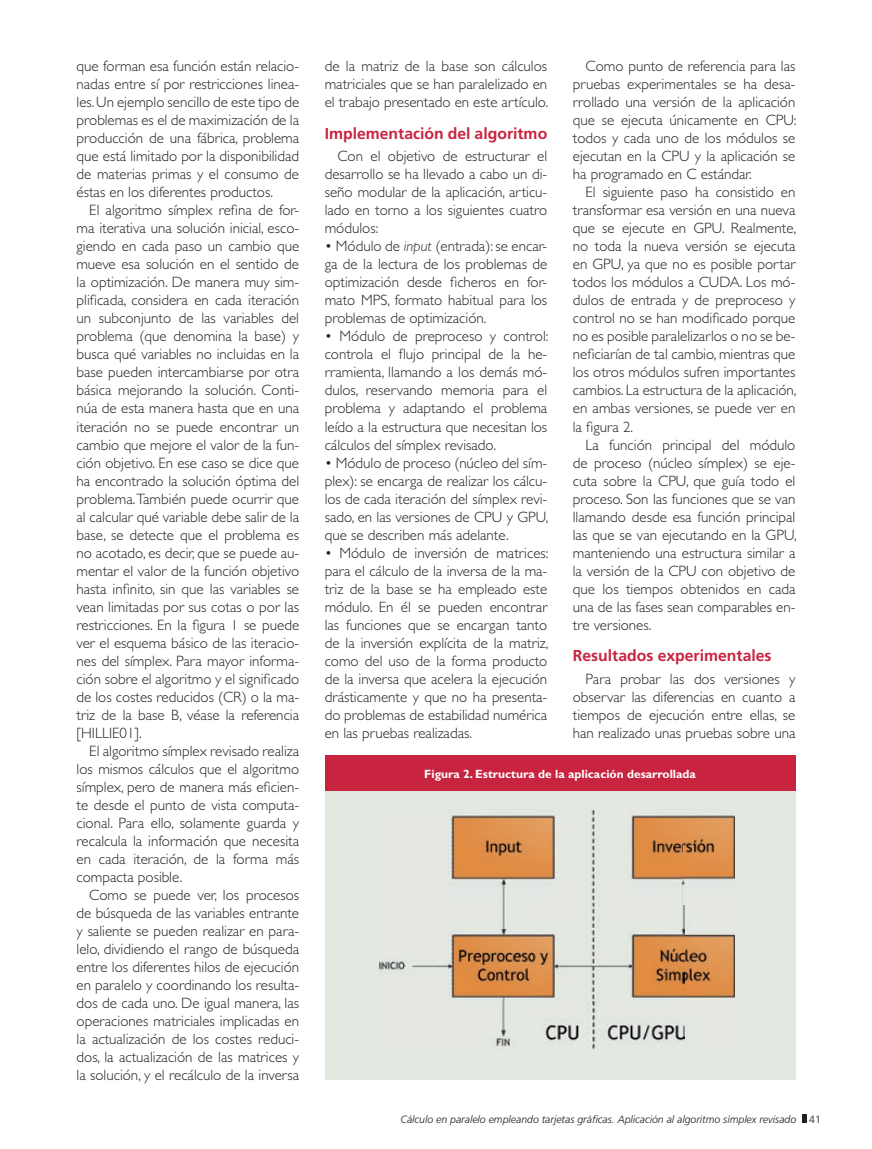
<style>
.page{position:relative;width:872px;height:1149px;background:#fff}
.page>*{position:absolute;margin:0;border:0;box-sizing:border-box;transform-origin:0 0}
.t1{font:700 15.75px "Frutiger LT Std";color:#c8233f}
.t2{font:300 15px/18px "Gill Sans Std";color:#231f20;text-align:justify}
.t3{font:700 12px "Gill Sans Std";color:#fff}
.t4{font:italic 300 10.5px "Frutiger LT Std";color:#231f20}
.s1{font-style:italic}
.s2{font-style:normal}
</style>
<div class="page">
<svg style="left:802px;top:1114px;width:4px;height:8px"></svg>
<div style="left:325px;top:755px;width:470px;height:36px;background:#c8233f"></div>
<div style="left:325px;top:791px;width:470px;height:288px;background:#e3e8e1"></div>
<img style="left:378px;top:809px;width:357px;height:239px">
<p class="t2" style="left:77px;top:57px;width:224px">que forman esa función están relacio&shy;nadas entre sí por restricciones linea&shy;les. Un ejemplo sencillo de este tipo de problemas es el de maximización de la producción de una fábrica, problema que está limitado por la disponibilidad de materias primas y el consumo de éstas en los diferentes productos.</p>
<p class="t2" style="left:77px;top:201px;width:224px;text-indent:13px">El algoritmo símplex refina de for&shy;ma iterativa una solución inicial, esco&shy;giendo en cada paso un cambio que mueve esa solución en el sentido de la optimización. De manera muy sim&shy;plificada, considera en cada iteración un subconjunto de las variables del problema (que denomina la base) y busca qué variables no incluidas en la base pueden intercambiarse por otra básica mejorando la solución. Conti&shy;núa de esta manera hasta que en una iteración no se puede encontrar un cambio que mejore el valor de la fun&shy;ción objetivo. En ese caso se dice que ha encontrado la solución óptima del problema. También puede ocurrir que al calcular qué variable debe salir de la base, se detecte que el problema es no acotado, es decir, que se puede au&shy;mentar el valor de la función objetivo hasta infinito, sin que las variables se vean limitadas por sus cotas o por las restricciones. En la figura 1 se puede ver el esquema básico de las iteracio&shy;nes del símplex. Para mayor informa&shy;ción sobre el algoritmo y el significado de los costes reducidos (CR) o la ma&shy;triz de la base B, véase la referencia [HILLIE01].</p>
<p class="t2" style="left:77px;top:741px;width:224px;text-indent:13px">El algoritmo símplex revisado realiza los mismos cálculos que el algoritmo símplex, pero de manera más eficien&shy;te desde el punto de vista computa&shy;cional. Para ello, solamente guarda y recalcula la información que necesita en cada iteración, de la forma más compacta posible.</p>
<p class="t2" style="left:77px;top:885px;width:224px;text-indent:13px">Como se puede ver, los procesos de búsqueda de las variables entrante y saliente se pueden realizar en para&shy;lelo, dividiendo el rango de búsqueda entre los diferentes hilos de ejecución en paralelo y coordinando los resulta&shy;dos de cada uno. De igual manera, las operaciones matriciales implicadas en la actualización de los costes reduci&shy;dos, la actualización de las matrices y la solución, y el recálculo de la inversa</p>
<p class="t2" style="left:573px;top:57px;width:225px;text-indent:13px">Como punto de referencia para las pruebas experimentales se ha desa&shy;rrollado una versión de la aplicación que se ejecuta únicamente en CPU: todos y cada uno de los módulos se ejecutan en la CPU y la aplicación se ha programado en C estándar.</p>
<p class="t2" style="left:573px;top:183px;width:225px;text-indent:13px">El siguiente paso ha consistido en transformar esa versión en una nueva que se ejecute en GPU. Realmente, no toda la nueva versión se ejecuta en GPU, ya que no es posible portar todos los módulos a CUDA. Los mó&shy;dulos de entrada y de preproceso y control no se han modificado porque no es posible paralelizarlos o no se be&shy;neficiarían de tal cambio, mientras que los otros módulos sufren importantes cambios. La estructura de la aplicación, en ambas versiones, se puede ver en la figura 2.</p>
<p class="t2" style="left:573px;top:435px;width:225px;text-indent:13px">La función principal del módulo de proceso (núcleo símplex) se eje&shy;cuta sobre la CPU, que guía todo el proceso. Son las funciones que se van llamando desde esa función principal las que se van ejecutando en la GPU, manteniendo una estructura similar a la versión de la CPU con objetivo de que los tiempos obtenidos en cada una de las fases sean comparables en&shy;tre versiones.</p>
<p class="t1" style="left:573px;top:646px;width:200px">Resultados experimentales</p>
<p class="t2" style="left:573px;top:669px;width:224px;text-indent:13px">Para probar las dos versiones y observar las diferencias en cuanto a tiempos de ejecución entre ellas, se han realizado unas pruebas sobre una</p>
<p class="t3" style="left:424px;top:766px;width:273px">Figura 2. Estructura de la aplicación desarrollada</p>
<p class="t2" style="left:325px;top:57px;width:225px">de la matriz de la base son cálculos matriciales que se han paralelizado en el trabajo presentado en este artículo.</p>
<p class="t1" style="left:325px;top:124px;width:224px">Implementación del algoritmo</p>
<p class="t2" style="left:325px;top:147px;width:224px;text-indent:13px">Con el objetivo de estructurar el desarrollo se ha llevado a cabo un di&shy;seño modular de la aplicación, articu&shy;lado en torno a los siguientes cuatro módulos:</p>
<p class="t2" style="left:325px;top:237px;width:224px">• Módulo de <span class="s1">input</span> (entrada): se encar&shy;ga de la lectura de los problemas de optimización desde ficheros en for&shy;mato MPS, formato habitual para los problemas de optimización.</p>
<p class="t2" style="left:325px;top:327px;width:225px">• Módulo de preproceso y control: controla el flujo principal de la he&shy;rramienta, llamando a los demás mó&shy;dulos, reservando memoria para el problema y adaptando el problema leído a la estructura que necesitan los cálculos del símplex revisado.</p>
<p class="t2" style="left:325px;top:453px;width:225px">• Módulo de proceso (núcleo del sím&shy;plex): se encarga de realizar los cálcu&shy;los de cada iteración del símplex revi&shy;sado, en las versiones de CPU y GPU, que se describen más adelante.</p>
<p class="t2" style="left:325px;top:543px;width:225px">• Módulo de inversión de matrices: para el cálculo de la inversa de la ma&shy;triz de la base se ha empleado este módulo. En él se pueden encontrar las funciones que se encargan tanto de la inversión explícita de la matriz, como del uso de la forma producto de la inversa que acelera la ejecución drásticamente y que no ha presenta&shy;do problemas de estabilidad numérica en las pruebas realizadas.</p>
<p class="t4" style="left:400px;top:1112px;width:422px">Cálculo en paralelo empleando tarjetas gráficas. Aplicación al algoritmo símplex revisado <span class="s2">41</span></p>
</div>
